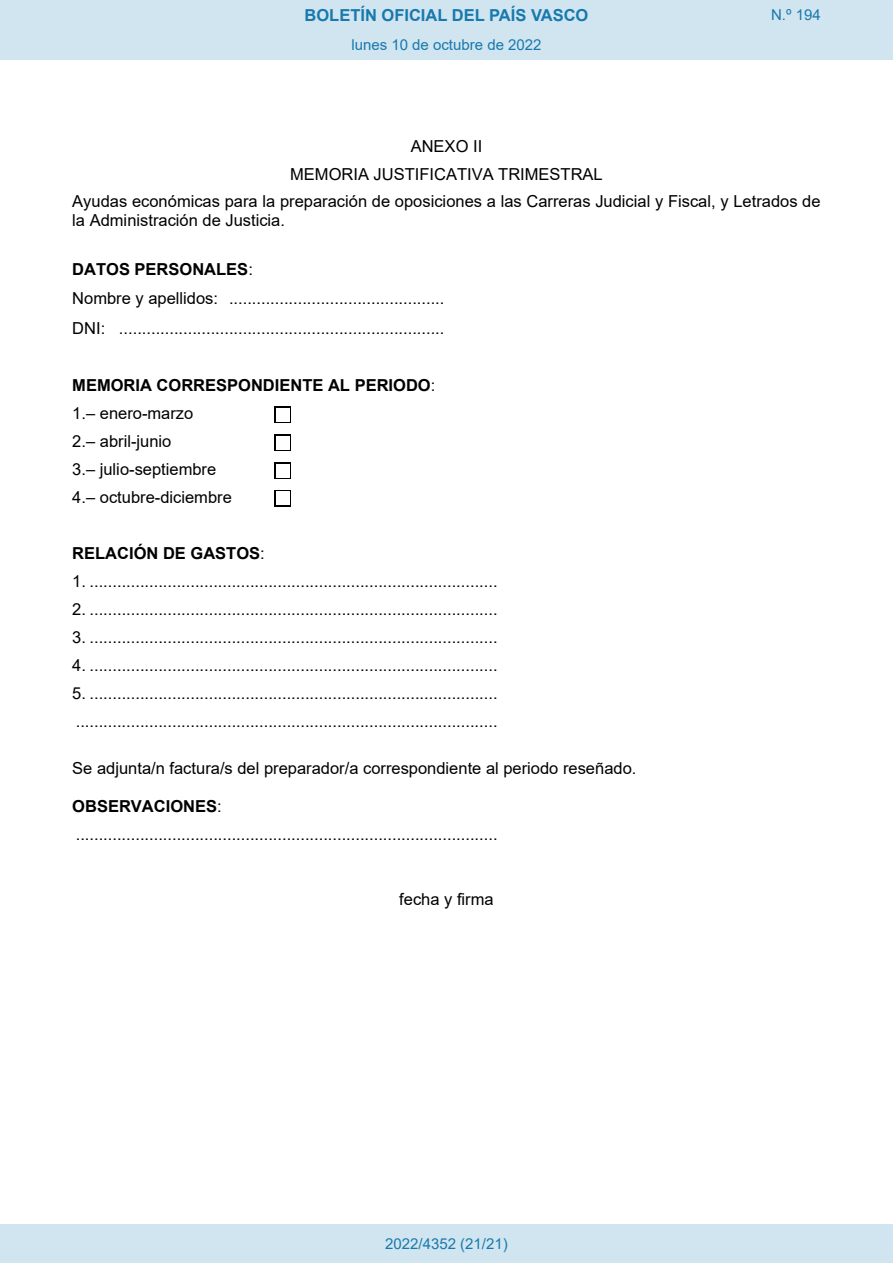
<style>
.page{position:relative;width:893px;height:1263px;background:#fff}
.page>*{position:absolute;margin:0;border:0;box-sizing:border-box;transform-origin:0 0}
.t1{font:16.5px/27.9px "Arial";color:#000}
.t2{font:700 16.5px "Arial";color:#1879ad}
.t3{font:700 16.5px "Arial";color:#000}
.Paginacion_Centro{font:15px "Arial";color:#1879ad}
.s1{font-weight:700}
.s2{font-weight:400}
</style>
<div class="page">
<svg style="left:274px;top:406px;width:17px;height:17px"></svg>
<div style="left:276px;top:408px;width:13px;height:13px;background:#fff"></div>
<svg style="left:274px;top:434px;width:17px;height:17px"></svg>
<div style="left:276px;top:436px;width:13px;height:13px;background:#fff"></div>
<svg style="left:274px;top:462px;width:17px;height:17px"></svg>
<div style="left:276px;top:464px;width:13px;height:13px;background:#fff"></div>
<svg style="left:274px;top:490px;width:17px;height:17px"></svg>
<div style="left:276px;top:492px;width:13px;height:13px;background:#fff"></div>
<div style="left:0;top:0;width:893px;height:60px;background:#d0e5f0"></div>
<div style="left:0;top:1225px;width:893px;height:38px;background:#d0e5f0"></div>
<p class="t2" style="left:305px;top:3px;width:285px">BOLETÍN OFICIAL DEL PAÍS VASCO</p>
<p class="Paginacion_Centro" style="left:771px;top:5px;width:51px">N.º 194</p>
<p class="Paginacion_Centro" style="left:351px;top:35px;width:192px">lunes 10 de octubre de 2022</p>
<p class="t1" style="left:72px;top:132px;width:750px;text-align:center">ANEXO II<br>MEMORIA JUSTIFICATIVA TRIMESTRAL<br>Ayudas económicas para la preparación de oposiciones a las Carreras Judicial y Fiscal, y Letrados de</p>
<p class="t1" style="left:72px;top:207px;width:214px">la Administración de Justicia.</p>
<p class="t1" style="left:72px;top:254px;width:374px;line-height:29.4px"><span class="s1">DATOS PERSONALES</span>:<br>Nombre y apellidos: ...............................................<br>DNI: .......................................................................</p>
<p class="t1" style="left:72px;top:371px;width:365px"><span class="s1">MEMORIA CORRESPONDIENTE AL PERIODO</span>:<br>1.– enero-marzo<br>2.– abril-junio<br>3.– julio-septiembre<br>4.– octubre-diciembre</p>
<p class="t3" style="left:72px;top:542px;width:194px">RELACIÓN DE GASTOS<span class="s2">:</span></p>
<p class="t1" style="left:72px;top:567px;width:427px">1. .........................................................................................</p>
<p class="t1" style="left:72px;top:595px;width:427px">2. .........................................................................................</p>
<p class="t1" style="left:72px;top:623px;width:427px">3. .........................................................................................</p>
<p class="t1" style="left:72px;top:651px;width:427px">4. .........................................................................................</p>
<p class="t1" style="left:72px;top:679px;width:427px">5. ......................................................................................... ............................................................................................</p>
<p class="t1" style="left:72px;top:754px;width:566px">Se adjunta/n factura/s del preparador/a correspondiente al periodo reseñado.</p>
<p class="t1" style="left:72px;top:792px;width:427px"><span class="s1">OBSERVACIONES</span>: ............................................................................................</p>
<p class="t1" style="left:399px;top:885px;width:96px">fecha y firma</p>
<p class="Paginacion_Centro" style="left:385px;top:1234px;width:124px">2022/4352 (21/21)</p>
</div>
